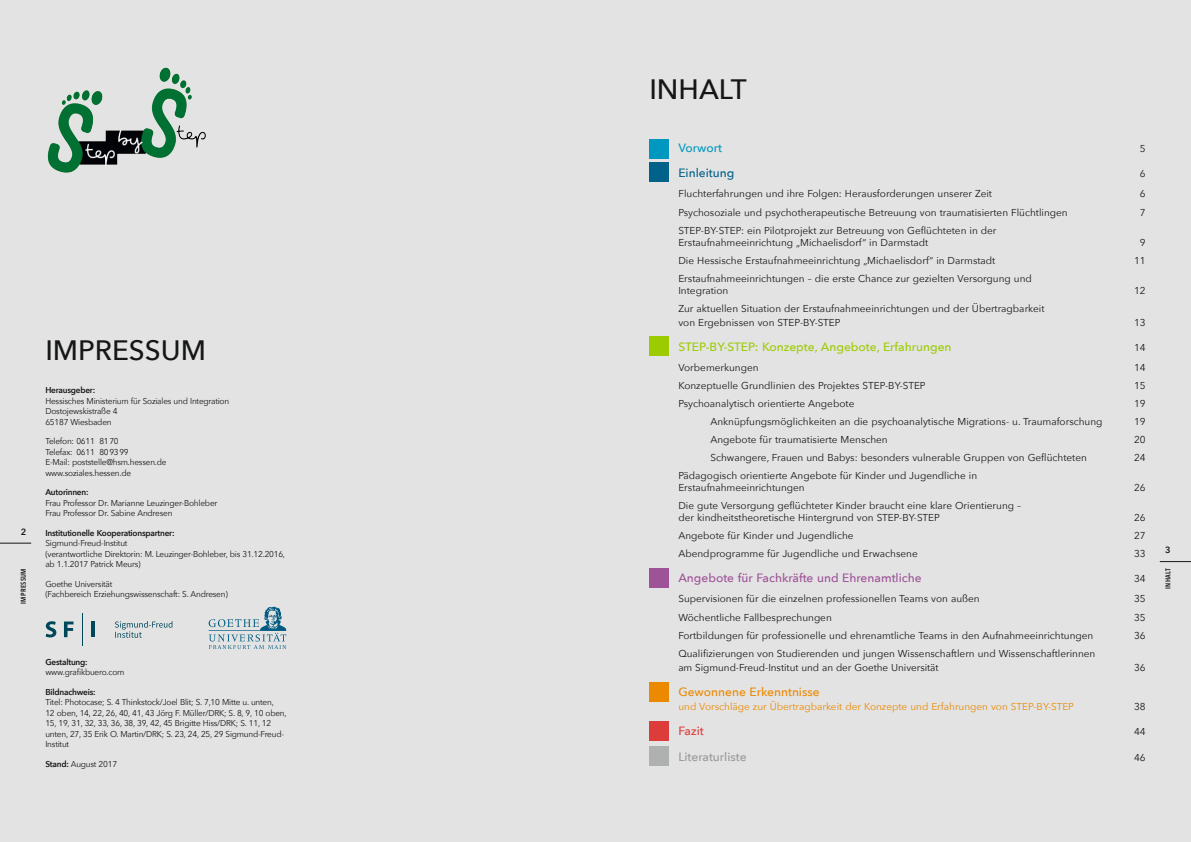
<style>
.page{position:relative;width:1191px;height:842px;background:#e3e3e3}
.page>*{position:absolute;margin:0;border:0;box-sizing:border-box;transform-origin:0 0}
.t1{font:500 28px "Avenir Next";color:#151616}
.t2{font:500 12px "Avenir Next";color:#9ccc00}
.t3{font:500 12px "Avenir Next";color:#9e5298}
.t4{font:500 12px "Avenir Next";color:#eb8900}
.t5{font:500 12px "Avenir Next";color:#999}
.t6{font:500 12px "Avenir Next";color:#00618a}
.t7{font:500 12px "Avenir Next";color:#0098c0}
.t8{font:500 12px "Avenir Next";color:#dd3d3a}
.t9{font:10px/12px "Avenir Next";color:#151616}
.t10{font:10px "Avenir Next";color:#eb8900}
.t11{font:600 9px "Avenir Next LT Pro";color:#151616}
.t12{font:8.5px/10.5px "Avenir Next";letter-spacing:-.025em;color:#151616}
.t13{font:600 8.5px "Avenir Next";letter-spacing:-.025em;color:#151616}
.t14{font:600 7px "Avenir Next Condensed";letter-spacing:.05em;color:#151616}
.s1{font-weight:600}
</style>
<div class="page">
<hr style="left:1159px;top:561px;width:32px;height:1px;background:#151616">
<hr style="left:0;top:543px;width:31px;height:1px;background:#151616">
<div style="left:649px;top:139px;width:20px;height:20px;background:#0098c0"></div>
<div style="left:649px;top:162px;width:20px;height:20px;background:#00618a"></div>
<div style="left:649px;top:336px;width:20px;height:20px;background:#9ccc00"></div>
<div style="left:649px;top:568px;width:20px;height:20px;background:#9e5298"></div>
<div style="left:649px;top:682px;width:20px;height:20px;background:#eb8900"></div>
<div style="left:649px;top:721px;width:20px;height:20px;background:#dd3d3a"></div>
<div style="left:649px;top:746px;width:20px;height:20px;background:#afb0b0"></div>
<img style="left:47px;top:67px;width:159px;height:106px">
<svg style="left:115px;top:621px;width:57px;height:17px"></svg>
<hr style="left:82px;top:614px;width:1px;height:32px;background:#005064">
<svg style="left:46px;top:621px;width:10px;height:16px"></svg>
<svg style="left:64px;top:621px;width:9px;height:16px"></svg>
<hr style="left:91px;top:621px;width:4px;height:16px;background:#004759">
<svg style="left:209px;top:607px;width:77px;height:42px"></svg>
<p class="t11" style="left:21px;top:526px;width:7px">2</p>
<p class="t14" style="left:17px;top:604px;width:37px;rotate:-90deg">impressum</p>
<h1 class="t1" style="left:45px;top:327px;width:162px">IMPRESSUM</h1>
<p class="t13" style="left:45px;top:383px;width:51px">Herausgeber:</p>
<p class="t12" style="left:45px;top:395px;width:185px">Hessisches Ministerium für Soziales und Integration<br>Dostojewskistraße 4<br>65187 Wiesbaden</p>
<p class="t12" style="left:45px;top:435px;width:123px">Telefon: 0611 8170<br>Telefax: 0611 809399<br>E-Mail: poststelle@hsm.hessen.de www.soziales.hessen.de</p>
<p class="t13" style="left:45px;top:485px;width:45px">Autorinnen:</p>
<p class="t12" style="left:45px;top:497px;width:174px">Frau Professor Dr. Marianne Leuzinger-Bohleber<br>Frau Professor Dr. Sabine Andresen</p>
<p class="t13" style="left:45px;top:525px;width:131px">Institutionelle Kooperationspartner:</p>
<p class="t12" style="left:45px;top:537px;width:241px">Sigmund-Freud-Institut<br>(verantwortliche Direktorin: M. Leuzinger-Bohleber, bis 31.12.2016, ab 1.1.2017 Patrick Meurs)</p>
<p class="t12" style="left:45px;top:578px;width:184px">Goethe Universität<br>(Fachbereich Erziehungswissenschaft: S. Andresen)</p>
<p class="t13" style="left:45px;top:654px;width:44px">Gestaltung:</p>
<p class="t12" style="left:45px;top:666px;width:81px">www.grafikbuero.com</p>
<p class="t13" style="left:45px;top:684px;width:52px">Bildnachweis:</p>
<p class="t12" style="left:45px;top:696px;width:243px">Titel: Photocase; S. 4 Thinkstock/Joel Blit; S. 7,10 Mitte u. unten,<br>12 oben, 14, 22, 26, 40, 41, 43 Jörg F. Müller/DRK; S. 8, 9, 10 oben, 15, 19, 31, 32, 33, 36, 38, 39, 42, 45 Brigitte Hiss/DRK; S. 11, 12 unten, 27, 35 Erik O. Martin/DRK; S. 23, 24, 25, 29 Sigmund-Freud-Institut</p>
<p class="t12" style="left:45px;top:758px;width:73px"><span class="s1">Stand:</span> August 2017</p>
<h1 class="t1" style="left:649px;top:65px;width:99px">INHALT</h1>
<p class="t7" style="left:678px;top:137px;width:45px">Vorwort</p>
<p class="t9" style="left:1139px;top:142px;width:7px">5</p>
<p class="t6" style="left:678px;top:163px;width:57px">Einleitung</p>
<p class="t9" style="left:1139px;top:167px;width:7px">6</p>
<p class="t9" style="left:678px;top:187px;width:315px">Fluchterfahrungen und ihre Folgen: Herausforderungen unserer Zeit</p>
<p class="t9" style="left:1139px;top:187px;width:7px">6</p>
<p class="t9" style="left:678px;top:206px;width:391px">Psychosoziale und psychotherapeutische Betreuung von traumatisierten Flüchtlingen</p>
<p class="t9" style="left:1139px;top:206px;width:7px">7</p>
<p class="t9" style="left:678px;top:224px;width:320px">STEP-BY-STEP: ein Pilotprojekt zur Betreuung von Geflüchteten in der<br>Erstaufnahmeeinrichtung „Michaelisdorf“ in Darmstadt</p>
<p class="t9" style="left:1139px;top:236px;width:7px">9</p>
<p class="t9" style="left:678px;top:254px;width:318px">Die Hessische Erstaufnahmeeinrichtung „Michaelisdorf“ in Darmstadt</p>
<p class="t9" style="left:1134px;top:254px;width:13px">11</p>
<p class="t9" style="left:678px;top:272px;width:355px">Erstaufnahmeeinrichtungen – die erste Chance zur gezielten Versorgung und<br>Integration</p>
<p class="t9" style="left:1134px;top:284px;width:13px">12</p>
<p class="t9" style="left:678px;top:301px;width:368px;line-height:13.5px">Zur aktuellen Situation der Erstaufnahmeeinrichtungen und der Übertragbarkeit von Ergebnissen von STEP-BY-STEP</p>
<p class="t9" style="left:1134px;top:316px;width:13px">13</p>
<p class="t2" style="left:678px;top:337px;width:275px">STEP-BY-STEP: Konzepte, Angebote, Erfahrungen</p>
<p class="t9" style="left:1134px;top:341px;width:13px">14</p>
<p class="t9" style="left:678px;top:361px;width:82px">Vorbemerkungen</p>
<p class="t9" style="left:1134px;top:361px;width:13px">14</p>
<p class="t9" style="left:678px;top:379px;width:249px">Konzeptuelle Grundlinien des Projektes STEP-BY-STEP</p>
<p class="t9" style="left:1134px;top:379px;width:13px">15</p>
<p class="t9" style="left:678px;top:397px;width:177px">Psychoanalytisch orientierte Angebote</p>
<p class="t9" style="left:1134px;top:397px;width:13px">19</p>
<p class="t9" style="left:710px;top:415px;width:394px">Anknüpfungsmöglichkeiten an die psychoanalytische Migrations- u. Traumaforschung</p>
<p class="t9" style="left:1134px;top:415px;width:13px">19</p>
<p class="t9" style="left:710px;top:433px;width:179px">Angebote für traumatisierte Menschen</p>
<p class="t9" style="left:1134px;top:433px;width:13px">20</p>
<p class="t9" style="left:710px;top:451px;width:378px">Schwangere, Frauen und Babys: besonders vulnerable Gruppen von Geflüchteten</p>
<p class="t9" style="left:1134px;top:451px;width:13px">24</p>
<p class="t9" style="left:678px;top:469px;width:300px">Pädagogisch orientierte Angebote für Kinder und Jugendliche in<br>Erstaufnahmeeinrichtungen</p>
<p class="t9" style="left:1134px;top:481px;width:13px">26</p>
<p class="t9" style="left:678px;top:499px;width:344px">Die gute Versorgung geflüchteter Kinder braucht eine klare Orientierung – der kindheitstheoretische Hintergrund von STEP-BY-STEP</p>
<p class="t9" style="left:1134px;top:511px;width:13px">26</p>
<p class="t9" style="left:678px;top:529px;width:177px">Angebote für Kinder und Jugendliche</p>
<p class="t9" style="left:1134px;top:529px;width:13px">27</p>
<p class="t9" style="left:678px;top:547px;width:241px">Abendprogramme für Jugendliche und Erwachsene</p>
<p class="t9" style="left:1134px;top:547px;width:13px">33</p>
<p class="t3" style="left:678px;top:568px;width:245px">Angebote für Fachkräfte und Ehrenamtliche</p>
<p class="t9" style="left:1134px;top:572px;width:13px">34</p>
<p class="t9" style="left:678px;top:592px;width:303px">Supervisionen für die einzelnen professionellen Teams von außen</p>
<p class="t9" style="left:1134px;top:592px;width:13px">35</p>
<p class="t9" style="left:678px;top:611px;width:155px">Wöchentliche Fallbesprechungen</p>
<p class="t9" style="left:1134px;top:611px;width:13px">35</p>
<p class="t9" style="left:678px;top:629px;width:416px">Fortbildungen für professionelle und ehrenamtliche Teams in den Aufnahmeeinrichtungen</p>
<p class="t9" style="left:1134px;top:629px;width:13px">36</p>
<p class="t9" style="left:678px;top:646px;width:418px;line-height:13.5px">Qualifizierungen von Studierenden und jungen Wissenschaftlern und Wissenschaftlerinnen am Sigmund-Freud-Institut und an der Goethe Universität</p>
<p class="t9" style="left:1134px;top:661px;width:13px">36</p>
<p class="t4" style="left:678px;top:682px;width:143px">Gewonnene Erkenntnisse</p>
<p class="t10" style="left:678px;top:698px;width:397px">und Vorschläge zur Übertragbarkeit der Konzepte und Erfahrungen von STEP-BY-STEP</p>
<p class="t9" style="left:1134px;top:700px;width:13px">38</p>
<p class="t8" style="left:678px;top:721px;width:27px">Fazit</p>
<p class="t9" style="left:1134px;top:725px;width:13px">44</p>
<p class="t5" style="left:678px;top:746px;width:70px">Literaturliste</p>
<p class="t9" style="left:1134px;top:751px;width:13px">46</p>
<p class="t11" style="left:1165px;top:545px;width:7px">3</p>
<p class="t14" style="left:1162px;top:589px;width:22px;rotate:-90deg">Inhalt</p>
</div>
